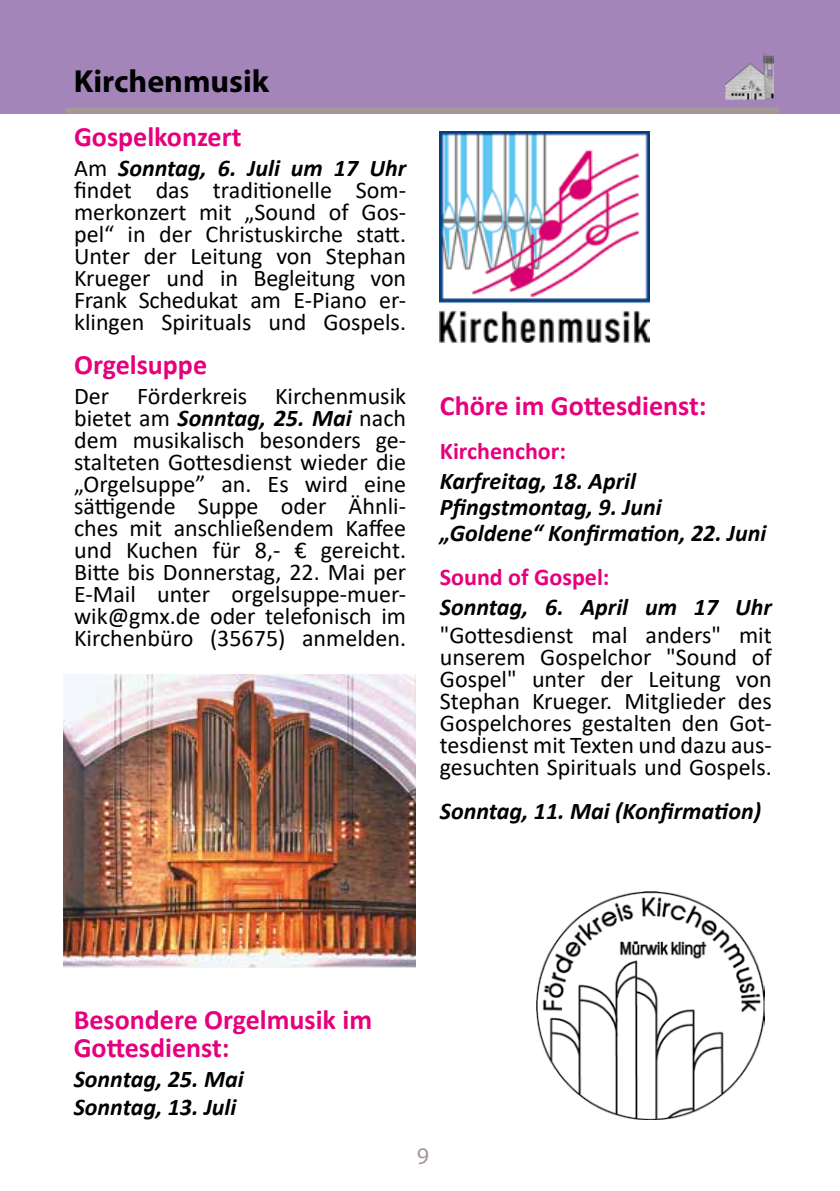
<style>
.page{position:relative;width:840px;height:1191px;background:#fff}
.page>*{position:absolute;margin:0;border:0;box-sizing:border-box;transform-origin:0 0}
.t1{font:700 32px "Myriad Pro";color:#000}
.t2{font:700 28px/28px "Calibri";color:#e6007d}
.t3{font:24px/22px "Calibri";color:#000;text-align:justify}
.t4{font:italic 700 24px/26px "Calibri";color:#000}
.t5{font:700 24px "Calibri";color:#e6007d}
.t6{font:24px "Myriad Pro";color:#a69996}
.s1{font-weight:700;font-style:italic}
</style>
<div class="page">
<div style="left:0;top:0;width:839px;height:113px;background:#a485b9"></div>
<img style="left:725px;top:52px;width:48px;height:47px">
<div style="left:68px;top:107px;width:708px;height:6px;background:#a69996"></div>
<img style="left:439px;top:131px;width:210px;height:211px">
<img style="left:64px;top:675px;width:351px;height:292px">
<img style="left:536px;top:891px;width:228px;height:228px">
<h1 class="t1" style="left:74px;top:60px;width:197px">Kirchenmusik</h1>
<p class="t2" style="left:74px;top:122px;width:169px">Gospelkonzert</p>
<p class="t3" style="left:74px;top:156px;width:333px">Am <span class="s1">Sonntag, 6. Juli um 17 Uhr </span>findet das traditionelle Som&shy;merkonzert mit „Sound of Gos&shy;pel“ in der Christuskirche statt.<br>Unter der Leitung von Stephan Krueger und in Begleitung von Frank Schedukat am E-Piano er&shy;klingen Spirituals und Gospels.</p>
<p class="t2" style="left:74px;top:350px;width:134px">Orgelsuppe</p>
<p class="t3" style="left:74px;top:384px;width:333px">Der Förderkreis Kirchenmusik bietet am <span class="s1">Sonntag, 25. Mai</span> nach dem musikalisch besonders ge&shy;stalteten Gottesdienst wieder die „Orgelsuppe” an. Es wird eine sättigende Suppe oder Ähnli&shy;ches mit anschließendem Kaffee und Kuchen für 8,- € gereicht.<br>Bitte bis Donnerstag, 22. Mai per E-Mail unter orgelsuppe-muer&shy;wik@gmx.de oder telefonisch im Kirchenbüro (35675) anmelden.</p>
<p class="t2" style="left:439px;top:391px;width:268px">Chöre im Gottesdienst:</p>
<p class="t5" style="left:439px;top:434px;width:128px">Kirchenchor:</p>
<p class="t4" style="left:439px;top:467px;width:328px">Karfreitag, 18. April<br>Pfingstmontag, 9. Juni „Goldene“ Konfirmation, 22. Juni</p>
<p class="t5" style="left:439px;top:560px;width:171px">Sound of Gospel:</p>
<p class="t4" style="left:439px;top:593px;width:333px">Sonntag, 6. April um 17 Uhr</p>
<p class="t3" style="left:439px;top:623px;width:333px">"Gottesdienst mal anders" mit unserem Gospelchor "Sound of Gospel" unter der Leitung von Stephan Krueger. Mitglieder des Gospelchores gestalten den Got&shy;tesdienst mit Texten und dazu aus&shy;gesuchten Spirituals und Gospels.</p>
<p class="t4" style="left:439px;top:797px;width:322px">Sonntag, 11. Mai (Konfirmation)</p>
<p class="t2" style="left:74px;top:1005px;width:300px">Besondere Orgelmusik im<br>Gottesdienst:</p>
<p class="t4" style="left:74px;top:1064px;width:171px;line-height:28px">Sonntag, 25. Mai<br>Sonntag, 13. Juli</p>
<p class="t6" style="left:416px;top:1140px;width:14px">9</p>
</div>
